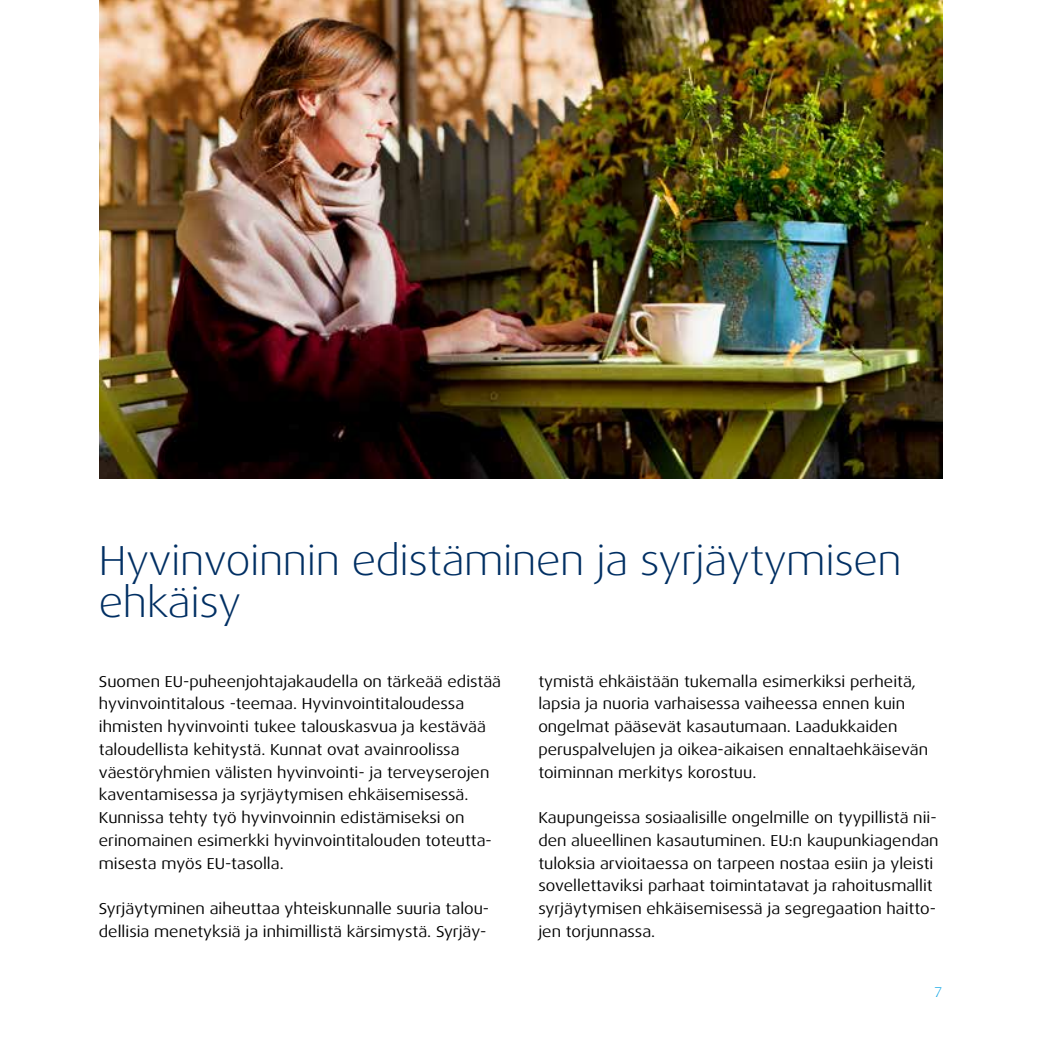
<style>
.page{position:relative;width:1042px;height:1042px;background:#fff}
.page>*{position:absolute;margin:0;border:0;box-sizing:border-box;transform-origin:0 0}
.t1{font:300 42px/42px "Dax Wide";letter-spacing:-.01em;color:#002f63}
.t2{font:15.75px/22.8px "Dax Wide";color:#000}
.t3{font:300 14px "Dax Wide";color:#009fe3}
</style>
<div class="page">
<img style="left:99px;top:0;width:843px;height:479px">
<h1 class="t1" style="left:99px;top:540px;width:804px">Hyvinvoinnin edistäminen ja syrjäytymisen ehkäisy</h1>
<p class="t2" style="left:99px;top:670px;width:404px">Suomen EU-puheenjohtajakaudella on tärkeää edistää hyvinvointitalous -teemaa. Hyvinvointitaloudessa ihmisten hyvinvointi tukee talouskasvua ja kestävää taloudellista kehitystä. Kunnat ovat avainroolissa väestöryhmien välisten hyvinvointi- ja terveyserojen kaventamisessa ja syrjäytymisen ehkäisemisessä.<br>Kunnissa tehty työ hyvinvoinnin edistämiseksi on erinomainen esimerkki hyvinvointitalouden toteutta&shy;misesta myös EU-tasolla.</p>
<p class="t2" style="left:99px;top:897px;width:392px">Syrjäytyminen aiheuttaa yhteiskunnalle suuria talou&shy;dellisia menetyksiä ja inhimillistä kärsimystä. Syrjäy-</p>
<p class="t2" style="left:538px;top:670px;width:391px">tymistä ehkäistään tukemalla esimerkiksi perheitä, lapsia ja nuoria varhaisessa vaiheessa ennen kuin ongelmat pääsevät kasautumaan. Laadukkaiden peruspalvelujen ja oikea-aikaisen ennaltaehkäisevän toiminnan merkitys korostuu.</p>
<p class="t2" style="left:538px;top:806px;width:402px">Kaupungeissa sosiaalisille ongelmille on tyypillistä nii&shy;den alueellinen kasautuminen. EU:n kaupunkiagendan tuloksia arvioitaessa on tarpeen nostaa esiin ja yleisti sovellettaviksi parhaat toimintatavat ja rahoitusmallit syrjäytymisen ehkäisemisessä ja segregaation haitto&shy;jen torjunnassa.</p>
<p class="t3" style="left:934px;top:984px;width:10px">7</p>
</div>
